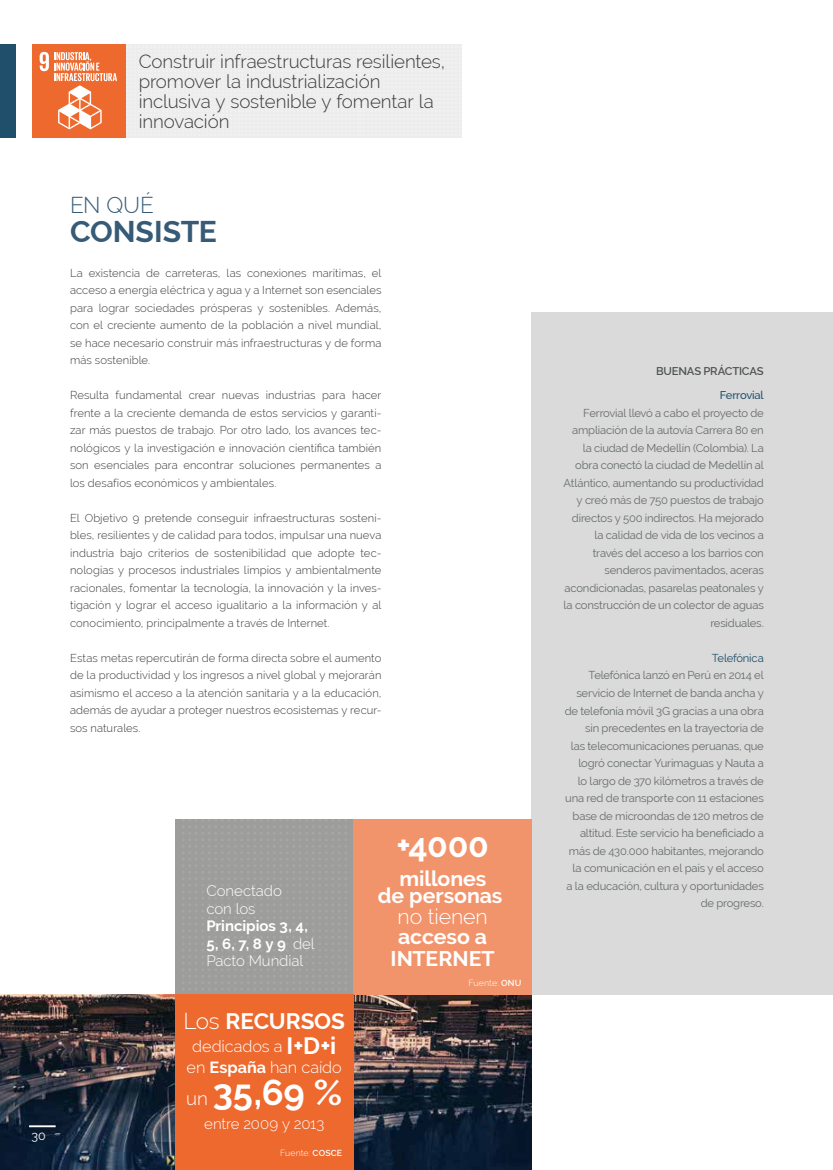
<style>
.page{position:relative;width:833px;height:1170px;background:#fff}
.page>*{position:absolute;margin:0;border:0;box-sizing:border-box;transform-origin:0 0}
.t1{font:700 36.25px "Raleway";color:#fff}
.t2{font:700 33.75px "Raleway";color:#fff}
.t3{font:700 30px "Raleway";color:#375b76}
.t4{font:700 22.5px "Raleway";letter-spacing:-.005em;color:#fff}
.t5{font:300 22.5px "Raleway";color:#375b76}
.t6{font:700 21.25px/22.5px "Raleway";letter-spacing:-.005em;color:#fff;text-align:center}
.t7{font:300 21.25px "Raleway";letter-spacing:-.005em;color:#fff}
.t8{font:300 18.75px/20px "Raleway";letter-spacing:-.005em;color:#3c3c3b}
.t9{font:300 16.25px/21.2px "Raleway";letter-spacing:-.005em;color:#fff;text-align:center}
.t10{font:700 15px/17.5px "Raleway";letter-spacing:-.005em;color:#fff}
.t11{font:300 15px/17.5px "Raleway";letter-spacing:-.005em;color:#fff}
.t12{font:12.5px "Raleway";color:#fff}
.t13{font:300 11.25px/17.5px "Raleway";letter-spacing:.005em;color:#3c3c3b;text-align:justify}
.t14{font:11.25px/17.5px "Raleway";letter-spacing:-.015em;color:#676c6e;text-align:right}
.t15{font:600 11.25px "Raleway";letter-spacing:-.015em;color:#4f5253}
.t16{font:11.25px "Raleway";letter-spacing:-.015em;color:#204f6b}
.t17{font:500 11.25px "Raleway";letter-spacing:-.02em;color:#204f6b}
.t18{font:300 8.75px "Raleway";letter-spacing:.01em;color:#fff}
.s1{font-weight:300}
.s2{font-weight:700;font-size:23.75px}
.s3{font-weight:700}
.s4{font-weight:300;font-size:18.75px}
.s5{font-weight:600}
</style>
<div class="page">
<div style="left:125px;top:44px;width:336px;height:94px;background:#ededed"></div>
<div style="left:532px;top:311px;width:301px;height:683px;background:#dadada"></div>
<img style="left:0;top:994px;width:532px;height:175px">
<div style="left:175px;top:819px;width:178px;height:175px;background:#9d9d9c"></div>
<div style="left:0;top:44px;width:16px;height:94px;background:#204f6b"></div>
<div style="left:353px;top:819px;width:179px;height:175px;background:#f2946b"></div>
<div style="left:175px;top:994px;width:178px;height:175px;background:#ed692e"></div>
<div style="left:32px;top:44px;width:93px;height:94px;background:#ed692e"></div>
<svg style="left:40px;top:52px;width:77px;height:77px"></svg>
<hr style="left:29px;top:1125px;width:27px;height:2px;background:#fff">
<h3 class="t8" style="left:139px;top:51px;width:308px">Construir infraestructuras resilientes, promover la industrialización inclusiva y sostenible y fomentar la innovación</h3>
<h3 class="t5" style="left:70px;top:192px;width:85px">EN QUÉ</h3>
<h3 class="t3" style="left:70px;top:214px;width:148px">CONSISTE</h3>
<p class="t13" style="left:70px;top:264px;width:313px">La existencia de carreteras, las conexiones marítimas, el acceso a energía eléctrica y agua y a Internet son esenciales para lograr sociedades prósperas y sostenibles. Además, con el creciente aumento de la población a nivel mundial, se hace necesario construir más infraestructuras y de forma más sostenible.</p>
<p class="t13" style="left:70px;top:386px;width:313px">Resulta fundamental crear nuevas industrias para hacer frente a la creciente demanda de estos servicios y garanti&shy;zar más puestos de trabajo. Por otro lado, los avances tec&shy;nológicos y la investigación e innovación científica también son esenciales para encontrar soluciones permanentes a los desafíos económicos y ambientales.</p>
<p class="t13" style="left:70px;top:509px;width:313px">El Objetivo 9 pretende conseguir infraestructuras sosteni&shy;bles, resilientes y de calidad para todos, impulsar una nueva industria bajo criterios de sostenibilidad que adopte tec&shy;nologías y procesos industriales limpios y ambientalmente racionales, fomentar la tecnología, la innovación y la inves&shy;tigación y lograr el acceso igualitario a la información y al conocimiento, principalmente a través de Internet.</p>
<p class="t13" style="left:70px;top:649px;width:313px">Estas metas repercutirán de forma directa sobre el aumento de la productividad y los ingresos a nivel global y mejorarán asimismo el acceso a la atención sanitaria y a la educación, además de ayudar a proteger nuestros ecosistemas y recur&shy;sos naturales.</p>
<p class="t12" style="left:31px;top:1128px;width:16px">30</p>
<h3 class="t11" style="left:206px;top:881px;width:77px">Conectado con los</h3>
<h3 class="t10" style="left:206px;top:917px;width:110px">Principios 3, 4,<br>5, 6, 7, 8 y 9 <span class="s1">del<br>Pacto Mundial</span></h3>
<h3 class="t4" style="left:183px;top:1008px;width:163px"><span class="s1">Los</span> RECURSOS</h3>
<h3 class="t9" style="left:187px;top:1035px;width:157px">dedicados a <span class="s2">I+D+i </span>en <span class="s3">España</span> han caído</h3>
<h1 class="t1" style="left:186px;top:1071px;width:157px"><span class="s4">un</span> 35,69 %</h1>
<h3 class="t11" style="left:204px;top:1114px;width:121px">entre 2009 y 2013</h3>
<p class="t18" style="left:280px;top:1147px;width:64px">Fuente: <span class="s5">COSCE</span></p>
<h2 class="t2" style="left:396px;top:826px;width:94px">+4000</h2>
<h3 class="t6" style="left:378px;top:869px;width:126px;line-height:17.5px">millones<br>de personas</h3>
<h3 class="t7" style="left:397px;top:903px;width:92px">no tienen</h3>
<h3 class="t6" style="left:390px;top:925px;width:106px">acceso a<br>INTERNET</h3>
<p class="t18" style="left:468px;top:978px;width:54px">Fuente: <span class="s5">ONU</span></p>
<p class="t15" style="left:656px;top:364px;width:109px">BUENAS PRÁCTICAS</p>
<p class="t17" style="left:720px;top:389px;width:46px">Ferrovial</p>
<p class="t14" style="left:563px;top:404px;width:202px">Ferrovial llevó a cabo el proyecto de ampliación de la autovía Carrera 80 en la ciudad de Medellín (Colombia). La obra conectó la ciudad de Medellín al Atlántico, aumentando su productividad y creó más de 750 puestos de trabajo directos y 500 indirectos. Ha mejorado la calidad de vida de los vecinos a través del acceso a los barrios con senderos pavimentados, aceras acondicionadas, pasarelas peatonales y la construcción de un colector de aguas residuales.</p>
<p class="t16" style="left:712px;top:651px;width:53px">Telefónica</p>
<p class="t14" style="left:565px;top:666px;width:201px">Telefónica lanzó en Perú en 2014 el servicio de Internet de banda ancha y de telefonía móvil 3G gracias a una obra sin precedentes en la trayectoria de<br>las telecomunicaciones peruanas, que logró conectar Yurimaguas y Nauta a<br>lo largo de 370 kilómetros a través de una red de transporte con 11 estaciones base de microondas de 120 metros de altitud. Este servicio ha beneficiado a más de 430.000 habitantes, mejorando la comunicación en el país y el acceso a la educación, cultura y oportunidades de progreso.</p>
</div>
